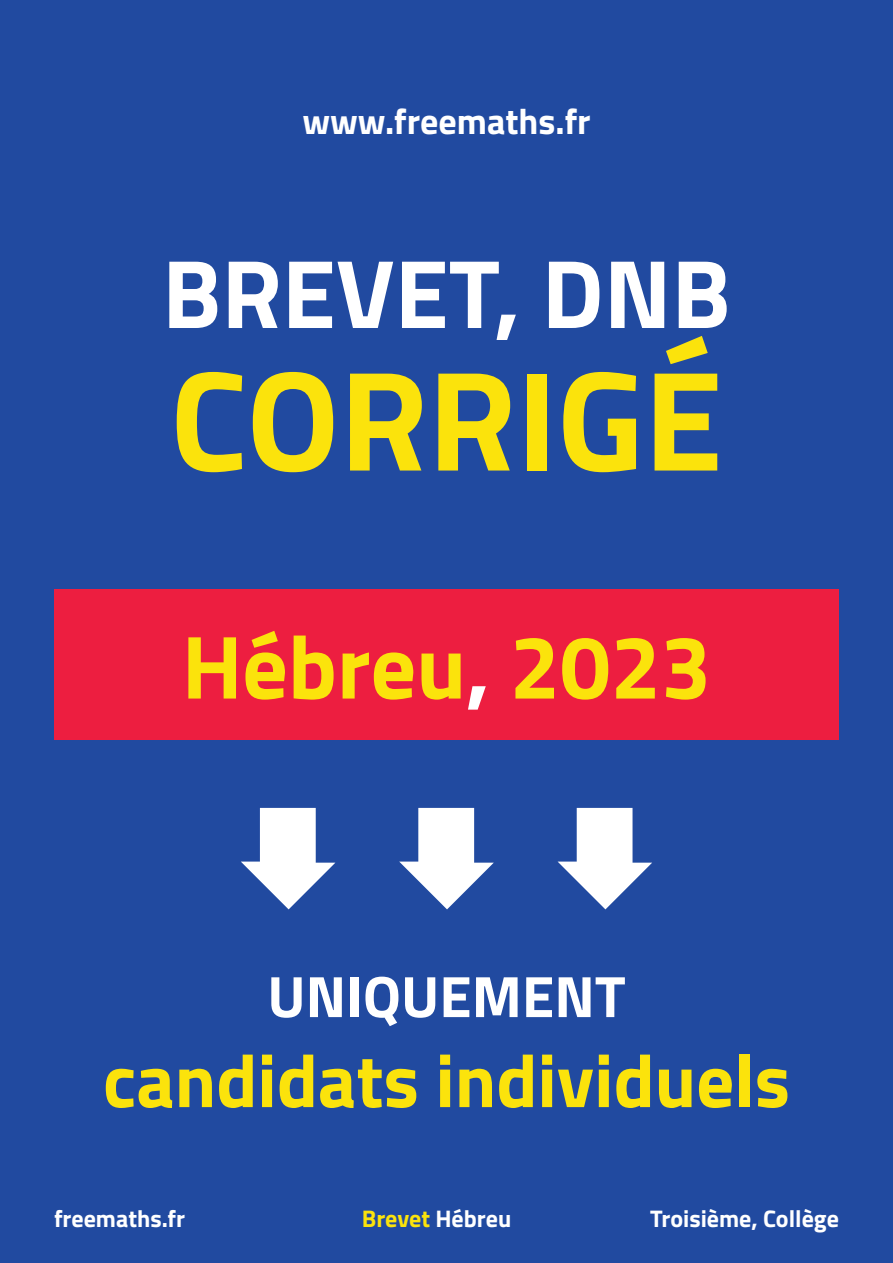
<style>
.page{position:relative;width:893px;height:1263px;background:#214aa0}
.page>*{position:absolute;margin:0;border:0;box-sizing:border-box;transform-origin:0 0}
.t1{font:700 142.5px "Titillium";color:#fbe30c}
.t2{font:700 97.5px "Titillium";color:#fff}
.t3{font:700 90px "Titillium";color:#fbe30c}
.t4{font:700 75px "Titillium";color:#fbe30c}
.t5{font:700 58.5px "Titillium";color:#fff}
.t6{font:700 36px "Titillium";color:#fff}
.t7{font:700 24px "Titillium";color:#fff}
.t8{font:700 24px "Titillium";color:#fbe30c}
.s1{color:#fff}
</style>
<div class="page">
<svg style="left:241px;top:808px;width:94px;height:101px"></svg>
<svg style="left:399px;top:808px;width:95px;height:101px"></svg>
<svg style="left:558px;top:808px;width:94px;height:101px"></svg>
<div style="left:54px;top:589px;width:785px;height:151px;background:#ed1e40"></div>
<h3 class="t6" style="left:302px;top:94px;width:290px">www.freemaths.fr</h3>
<p class="t2" style="left:162px;top:219px;width:570px">BREVET, DNB</p>
<p class="t1" style="left:170px;top:312px;width:554px">CORRIGÉ</p>
<p class="t3" style="left:182px;top:598px;width:531px">Hébreu<span class="s1">,</span> 2023</p>
<h3 class="t5" style="left:267px;top:952px;width:360px">UNIQUEMENT</h3>
<h3 class="t4" style="left:103px;top:1023px;width:689px">candidats individuels</h3>
<p class="t7" style="left:54px;top:1200px;width:133px">freemaths.fr</p>
<p class="t8" style="left:362px;top:1200px;width:151px">Brevet <span class="s1">Hébreu</span></p>
<p class="t7" style="left:650px;top:1200px;width:190px">Troisième, Collège</p>
</div>
